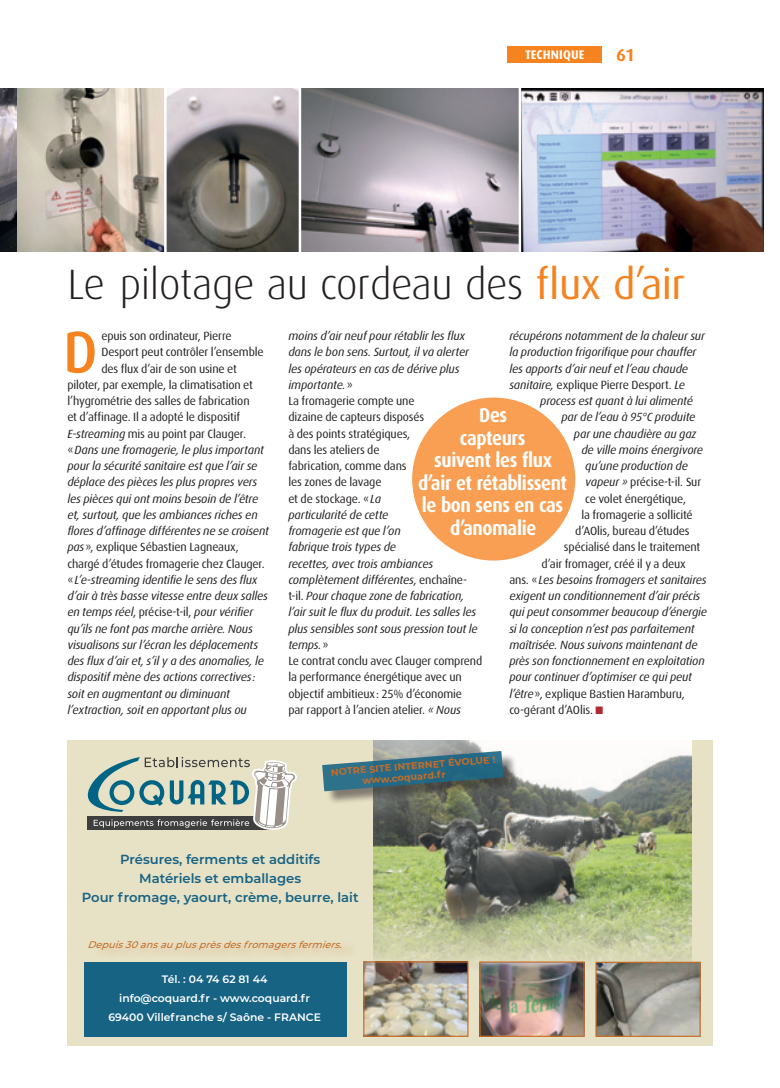
<style>
.page{position:relative;width:780px;height:1088px;background:#fff}
.page>*{position:absolute;margin:0;border:0;box-sizing:border-box;transform-origin:0 0}
.t1{font:500 59.12px "Dax";color:#f58420;scale:.95 1}
.t2{font:300 42.5px "Dax";letter-spacing:-.01em;color:#231f20}
.t3{font:700 20px/22.5px "Dax";letter-spacing:-.02em;color:#fff;text-align:center;scale:.9 1}
.t4{font:700 17.5px "Dax";color:#f58420}
.t5{font:600 13.12px/19.1px "Montserrat";color:#176384;text-align:center}
.t6{font:700 12.5px "Dax";letter-spacing:.01em;color:#fff}
.t7{font:italic 11.88px/16.2px "Dax";letter-spacing:-.01em;color:#231f20}
.t8{font:11.88px "Dax";letter-spacing:-.01em;color:#231f20}
.t9{font:600 10.75px/19.1px "Montserrat";color:#fff;text-align:center}
.t10{font:italic 500 9.62px "Montserrat";color:#c66d27}
.t11{font:700 9.62px/10.8px "Montserrat";color:#c66d27}
.s1{font-weight:400;color:#f58420}
.s2{font-style:italic}
.s3{font-style:normal}
.s4{color:#b02a2f}
</style>
<div class="page">
<div style="left:507px;top:47px;width:95px;height:16px;background:#f58420"></div>
<div style="left:67px;top:741px;width:645px;height:305px;background:#e7e1c5"></div>
<img style="left:374px;top:741px;width:317px;height:239px">
<svg style="left:87px;top:757px;width:210px;height:73px"></svg>
<img style="left:481px;top:963px;width:101px;height:72px">
<div style="left:479px;top:961px;width:105px;height:76px;border:1px solid #c66d27"></div>
<img style="left:597px;top:964px;width:101px;height:71px">
<div style="left:595px;top:962px;width:105px;height:75px;border:1px solid #c66d27"></div>
<img style="left:365px;top:963px;width:101px;height:72px">
<div style="left:363px;top:961px;width:105px;height:76px;border:1px solid #c66d27"></div>
<div style="left:93px;top:939px;width:265px;height:21px;background:#e6ddc0"></div>
<div style="left:325px;top:752px;width:193px;height:53px;background:#231f20;opacity:.59"></div>
<svg style="left:322px;top:751px;width:181px;height:40px;background:#4b7885"></svg>
<div style="left:84px;top:963px;width:262px;height:74px;background:#166384"></div>
<div style="left:412px;top:397px;width:163px;height:163px;background:#f89f53;border-radius:50%"></div>
<img style="left:167px;top:89px;width:132px;height:163px">
<img style="left:521px;top:89px;width:242px;height:163px">
<svg style="left:301px;top:89px;width:217px;height:163px;background:#969198"></svg>
<img style="left:0;top:89px;width:18px;height:163px">
<svg style="left:18px;top:89px;width:146px;height:163px;background:#b9aea1"></svg>
<p class="t6" style="left:525px;top:48px;width:61px">TECHNIQUE</p>
<h3 class="t4" style="left:616px;top:45px;width:20px">61</h3>
<h2 class="t2" style="left:67px;top:261px;width:619px">Le pilotage au cordeau des <span class="s1">flux d’air</span></h2>
<h1 class="t1" style="left:63px;top:319px;width:37px">D</h1>
<p class="t8" style="left:101px;top:329px;width:132px">epuis son ordinateur, Pierre</p>
<p class="t8" style="left:101px;top:346px;width:164px">Desport peut contrôler l’ensemble</p>
<p class="t8" style="left:101px;top:362px;width:137px">des flux d’air de son usine et</p>
<p class="t8" style="left:67px;top:378px;width:187px">piloter, par exemple, la climatisation et</p>
<p class="t8" style="left:67px;top:394px;width:184px">l’hygrométrie des salles de fabrication</p>
<p class="t8" style="left:67px;top:411px;width:174px">et d’affinage. Il a adopté le dispositif</p>
<p class="t8" style="left:67px;top:427px;width:180px"><span class="s2">E-streaming</span> mis au point par Clauger.</p>
<p class="t7" style="left:67px;top:442px;width:198px"><span class="s3">«</span>Dans une fromagerie, le plus important</p>
<p class="t7" style="left:67px;top:458px;width:192px">pour la sécurité sanitaire est que l’air se</p>
<p class="t7" style="left:67px;top:474px;width:191px">déplace des pièces les plus propres vers</p>
<p class="t7" style="left:67px;top:490px;width:192px">les pièces qui ont moins besoin de l’être</p>
<p class="t7" style="left:67px;top:507px;width:192px">et, surtout, que les ambiances riches en</p>
<p class="t7" style="left:67px;top:523px;width:203px">flores d’affinage différentes ne se croisent</p>
<p class="t8" style="left:67px;top:541px;width:173px"><span class="s2">pas</span>», explique Sébastien Lagneaux,</p>
<p class="t8" style="left:67px;top:557px;width:199px">chargé d’études fromagerie chez Clauger.</p>
<p class="t7" style="left:67px;top:572px;width:192px"><span class="s3">«</span>L’e-streaming identifie le sens des flux</p>
<p class="t7" style="left:67px;top:588px;width:202px">d’air à très basse vitesse entre deux salles</p>
<p class="t7" style="left:67px;top:604px;width:187px">en temps réel<span class="s3">, précise-t-il,</span> pour vérifier</p>
<p class="t7" style="left:67px;top:620px;width:187px">qu’ils ne font pas marche arrière. Nous</p>
<p class="t7" style="left:67px;top:637px;width:192px">visualisons sur l’écran les déplacements</p>
<p class="t7" style="left:67px;top:653px;width:198px">des flux d’air et, s’il y a des anomalies, le</p>
<p class="t7" style="left:67px;top:669px;width:190px">dispositif mène des actions correctives:</p>
<p class="t7" style="left:67px;top:685px;width:164px">soit en augmentant ou diminuant</p>
<p class="t7" style="left:67px;top:702px;width:181px">l’extraction, soit en apportant plus ou</p>
<p class="t7" style="left:288px;top:328px;width:195px">moins d’air neuf pour rétablir les flux dans le bon sens. Surtout, il va alerter les opérateurs en cas de dérive plus importante.<span class="s3">»<br>La fromagerie compte une<br>dizaine de capteurs disposés<br>à des points stratégiques,<br>dans les ateliers de<br>fabrication, comme dans<br>les zones de lavage<br>et de stockage. «</span>La<br>particularité de cette<br>fromagerie est que l’on<br>fabrique trois types de<br>recettes, avec trois ambiances complètement différentes<span class="s3">, enchaîne&shy;t-il.</span> Pour chaque zone de fabrication, l’air suit le flux du produit. Les salles les plus sensibles sont sous pression tout le temps.<span class="s3">»<br>Le contrat conclu avec Clauger comprend la performance énergétique avec un objectif ambitieux: 25% d’économie<br>par rapport à l’ancien atelier.</span> « Nous</p>
<p class="t7" style="left:509px;top:328px;width:197px">récupérons notamment de la chaleur sur la production frigorifique pour chauffer les apports d’air neuf et l’eau chaude sanitaire, <span class="s3">explique Pierre Desport.</span> Le</p>
<p class="t7" style="left:540px;top:393px;width:154px">process est quant à lui alimenté</p>
<p class="t7" style="left:561px;top:409px;width:135px">par de l’eau à 95°C produite</p>
<p class="t7" style="left:574px;top:425px;width:124px">par une chaudière au gaz</p>
<p class="t7" style="left:581px;top:442px;width:123px">de ville moins énergivore</p>
<p class="t7" style="left:585px;top:458px;width:104px">qu’une production de</p>
<p class="t8" style="left:585px;top:476px;width:118px"><span class="s2">vapeur »</span> précise-t-il<span class="s2">.</span> Sur</p>
<p class="t8" style="left:585px;top:492px;width:103px">ce volet énergétique,</p>
<p class="t8" style="left:581px;top:508px;width:113px">la fromagerie a sollicité</p>
<p class="t8" style="left:575px;top:524px;width:116px">d’AOlis, bureau d’études</p>
<p class="t8" style="left:564px;top:541px;width:138px">spécialisé dans le traitement</p>
<p class="t8" style="left:541px;top:557px;width:146px">d’air fromager, créé il y a deux</p>
<p class="t7" style="left:509px;top:572px;width:199px"><span class="s3">ans. «</span>Les besoins fromagers et sanitaires</p>
<p class="t7" style="left:509px;top:588px;width:192px">exigent un conditionnement d’air précis</p>
<p class="t7" style="left:509px;top:604px;width:199px">qui peut consommer beaucoup d’énergie</p>
<p class="t7" style="left:509px;top:620px;width:187px">si la conception n’est pas parfaitement</p>
<p class="t7" style="left:509px;top:637px;width:190px">maîtrisée. Nous suivons maintenant de</p>
<p class="t7" style="left:509px;top:653px;width:197px">près son fonctionnement en exploitation</p>
<p class="t7" style="left:509px;top:669px;width:184px">pour continuer d’optimiser ce qui peut</p>
<p class="t8" style="left:509px;top:687px;width:177px"><span class="s2">l’être</span>», explique Bastien Haramburu,</p>
<p class="t8" style="left:509px;top:703px;width:95px">co-gérant d’AOlis. <span class="s4">■</span></p>
<h3 class="t3" style="left:418px;top:404px;width:167px">Des<br>capteurs<br>suivent les flux d’air et rétablissent le bon sens en cas d’anomalie</h3>
<p class="t11" style="left:361px;top:764px;width:135px;text-indent:-31px;rotate:-5deg">NOTRE SITE INTERNET ÉVOLUE ! www.coquard.fr</p>
<p class="t5" style="left:82px;top:849px;width:278px">Présures, ferments et additifs<br>Matériels et emballages<br>Pour fromage, yaourt, crème, beurre, lait</p>
<p class="t10" style="left:87px;top:937px;width:260px">Depuis30ansauplusprèsdesfromagersfermiers.</p>
<p class="t9" style="left:108px;top:969px;width:214px">Tél. : 04 74 62 81 44<br>info@coquard.fr - www.coquard.fr<br>69400 Villefranche s/ Saône - FRANCE</p>
</div>
